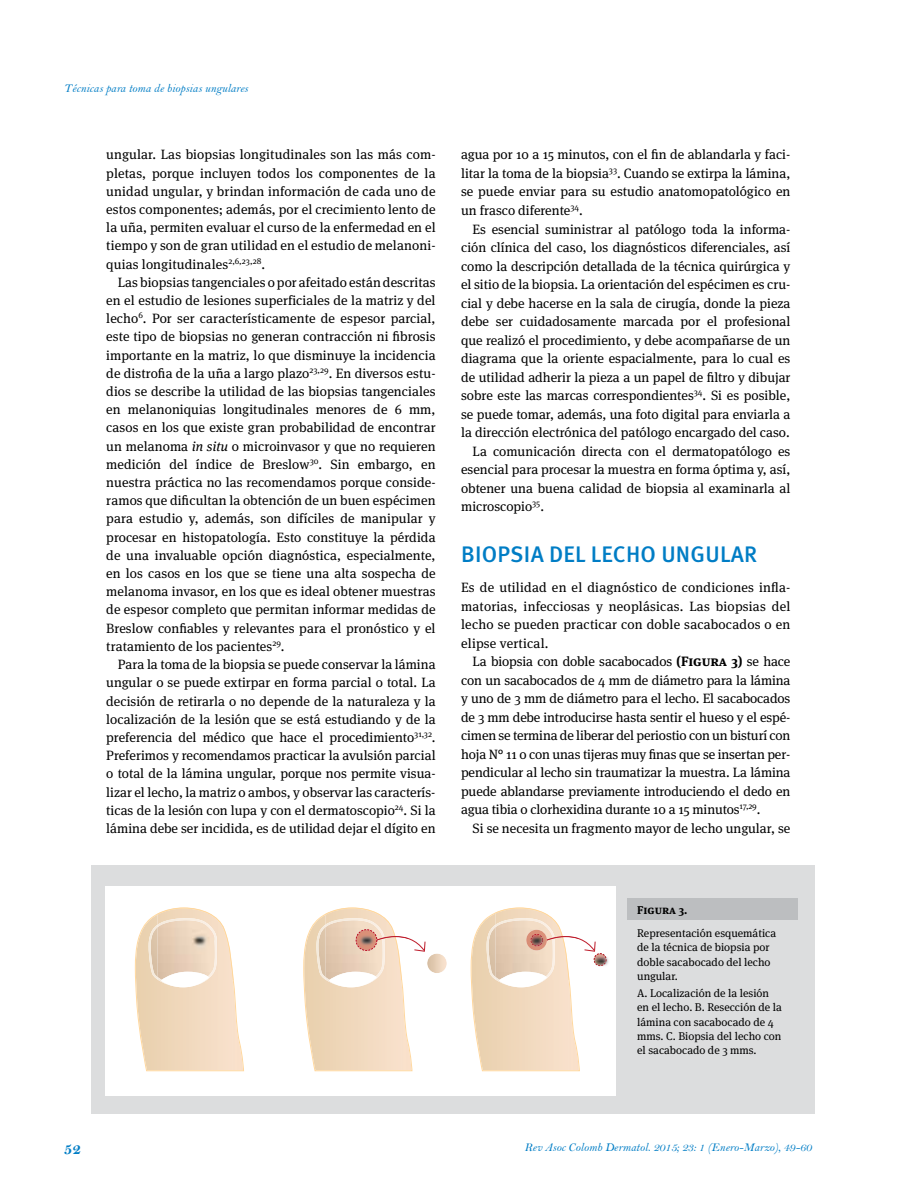
<style>
.page{position:relative;width:918px;height:1188px;background:#fff}
.page>*{position:absolute;margin:0;border:0;box-sizing:border-box;transform-origin:0 0}
.t1{font:500 22.5px "Meta Pro";letter-spacing:.01em;color:#007dc5}
.t2{font:16.5px "Bell MT Bold";color:#007dc5}
.t3{font:13.5px/18.1px "Meta Serif OT";color:#000;text-align:justify}
.t4{font:12px "Bell MT Italic";color:#007dc5}
.t5{font:11.25px/14.2px "Meta Serif OT";color:#000}
.t6{font:700 11.25px "Meta Serif OT";color:#000}
.s1{font-style:italic}
.s2{font-weight:700}
</style>
<div class="page">
<div style="left:91px;top:866px;width:724px;height:248px;background:#dcddde"></div>
<div style="left:627px;top:898px;width:171px;height:21px;background:#bcbec0"></div>
<div style="left:105px;top:886px;width:510px;height:210px;background:#fff"></div>
<svg style="left:135px;top:907px;width:109px;height:164px"></svg>
<img style="left:158px;top:918px;width:59px;height:62px">
<img style="left:162px;top:972px;width:47px;height:8px">
<svg style="left:303px;top:914px;width:144px;height:157px"></svg>
<img style="left:402px;top:914px;width:6px;height:66px">
<img style="left:325px;top:907px;width:77px;height:73px">
<img style="left:325px;top:918px;width:60px;height:62px">
<img style="left:329px;top:972px;width:48px;height:8px">
<img style="left:356px;top:929px;width:21px;height:22px">
<img style="left:377px;top:936px;width:31px;height:5px">
<svg style="left:471px;top:907px;width:136px;height:164px"></svg>
<p class="t4" style="left:64px;top:81px;width:186px">Técnicas para toma de biopsias ungulares</p>
<p class="t3" style="left:106px;top:146px;width:331px">ungular. Las biopsias longitudinales son las más com&shy;pletas, porque incluyen todos los componentes de la unidad ungular, y brindan información de cada uno de estos componentes; además, por el crecimiento lento de la uña, permiten evaluar el curso de la enfermedad en el tiempo y son de gran utilidad en el estudio de melanoni&shy;quias longitudinales<sup>2,6,23,28</sup>.</p>
<p class="t3" style="left:106px;top:273px;width:331px;text-indent:11px">Las biopsias tangenciales o por afeitado están descritas en el estudio de lesiones superficiales de la matriz y del lecho<sup>6</sup>. Por ser característicamente de espesor parcial, este tipo de biopsias no generan contracción ni fibrosis importante en la matriz, lo que disminuye la incidencia de distrofia de la uña a largo plazo<sup>23,29</sup>. En diversos estu&shy;dios se describe la utilidad de las biopsias tangenciales en melanoniquias longitudinales menores de 6 mm, casos en los que existe gran probabilidad de encontrar un melanoma <span class="s1">in situ</span> o microinvasor y que no requieren medición del índice de Breslow<sup>30</sup>. Sin embargo, en nuestra práctica no las recomendamos porque conside&shy;ramos que dificultan la obtención de un buen espécimen para estudio y, además, son difíciles de manipular y procesar en histopatología. Esto constituye la pérdida de una invaluable opción diagnóstica, especialmente, en los casos en los que se tiene una alta sospecha de melanoma invasor, en los que es ideal obtener muestras de espesor completo que permitan informar medidas de Breslow confiables y relevantes para el pronóstico y el tratamiento de los pacientes<sup>29</sup>.</p>
<p class="t3" style="left:106px;top:656px;width:331px;text-indent:11px">Para la toma de la biopsia se puede conservar la lámina ungular o se puede extirpar en forma parcial o total. La decisión de retirarla o no depende de la naturaleza y la localización de la lesión que se está estudiando y de la preferencia del médico que hace el procedimiento<sup>31,32</sup>.<br>Preferimos y recomendamos practicar la avulsión parcial o total de la lámina ungular, porque nos permite visua&shy;lizar el lecho, la matriz o ambos, y observar las caracterís&shy;ticas de la lesión con lupa y con el dermatoscopio<sup>24</sup>. Si la lámina debe ser incidida, es de utilidad dejar el dígito en</p>
<p class="t3" style="left:461px;top:146px;width:331px">agua por 10 a 15 minutos, con el fin de ablandarla y faci&shy;litar la toma de la biopsia<sup>33</sup>. Cuando se extirpa la lámina, se puede enviar para su estudio anatomopatológico en un frasco diferente<sup>34</sup>.</p>
<p class="t3" style="left:473px;top:220px;width:319px">Es esencial suministrar al patólogo toda la informa-</p>
<p class="t3" style="left:461px;top:239px;width:331px">ción clínica del caso, los diagnósticos diferenciales, así</p>
<p class="t3" style="left:461px;top:257px;width:331px">como la descripción detallada de la técnica quirúrgica y</p>
<p class="t3" style="left:461px;top:276px;width:331px">el sitio de la biopsia. La orientación del espécimen es cru-</p>
<p class="t3" style="left:461px;top:294px;width:331px">cial y debe hacerse en la sala de cirugía, donde la pieza</p>
<p class="t3" style="left:461px;top:313px;width:331px">debe ser cuidadosamente marcada por el profesional</p>
<p class="t3" style="left:461px;top:331px;width:331px">que realizó el procedimiento, y debe acompañarse de un</p>
<p class="t3" style="left:461px;top:350px;width:331px">diagrama que la oriente espacialmente, para lo cual es</p>
<p class="t3" style="left:461px;top:368px;width:331px">de utilidad adherir la pieza a un papel de filtro y dibujar</p>
<p class="t3" style="left:461px;top:387px;width:331px">sobre este las marcas correspondientes<sup>34</sup>. Si es posible,</p>
<p class="t3" style="left:461px;top:405px;width:331px">se puede tomar, además, una foto digital para enviarla a</p>
<p class="t3" style="left:461px;top:424px;width:330px">la dirección electrónica del patólogo encargado del caso.</p>
<p class="t3" style="left:473px;top:442px;width:319px">La comunicación directa con el dermatopatólogo es</p>
<p class="t3" style="left:461px;top:461px;width:331px">esencial para procesar la muestra en forma óptima y, así,</p>
<p class="t3" style="left:461px;top:479px;width:331px">obtener una buena calidad de biopsia al examinarla al</p>
<p class="t3" style="left:461px;top:498px;width:84px">microscopio<sup>35</sup>.</p>
<h1 class="t1" style="left:461px;top:540px;width:298px">BIOPSIA DEL LECHO UNGULAR</h1>
<p class="t3" style="left:461px;top:579px;width:331px">Es de utilidad en el diagnóstico de condiciones infla&shy;matorias, infecciosas y neoplásicas. Las biopsias del lecho se pueden practicar con doble sacabocados o en elipse vertical.</p>
<p class="t3" style="left:461px;top:653px;width:331px;text-indent:11px">La biopsia con doble sacabocados <span class="s2">(Figura 3)</span> se hace con un sacabocados de 4 mm de diámetro para la lámina y uno de 3 mm de diámetro para el lecho. El sacabocados de 3 mm debe introducirse hasta sentir el hueso y el espé&shy;cimen se termina de liberar del periostio con un bisturí con hoja N° 11 o con unas tijeras muy finas que se insertan per&shy;pendicular al lecho sin traumatizar la muestra. La lámina puede ablandarse previamente introduciendo el dedo en agua tibia o clorhexidina durante 10 a 15 minutos<sup>17,29</sup>.</p>
<p class="t3" style="left:473px;top:820px;width:319px">Si se necesita un fragmento mayor de lecho ungular, se</p>
<p class="t6" style="left:637px;top:904px;width:52px">Figura 3.</p>
<p class="t5" style="left:637px;top:926px;width:141px">Representación esquemática de la técnica de biopsia por doble sacabocado del lecho ungular.</p>
<p class="t5" style="left:637px;top:986px;width:146px">A. Localización de la lesión en el lecho. B. Resección de la lámina con sacabocado de 4 mms. C. Biopsia del lecho con el sacabocado de 3 mms.</p>
<p class="t2" style="left:64px;top:1138px;width:19px">52</p>
<p class="t4" style="left:525px;top:1140px;width:289px">Rev Asoc Colomb Dermatol. 2015; 23: 1 (Enero-Marzo), 49-60</p>
</div>
